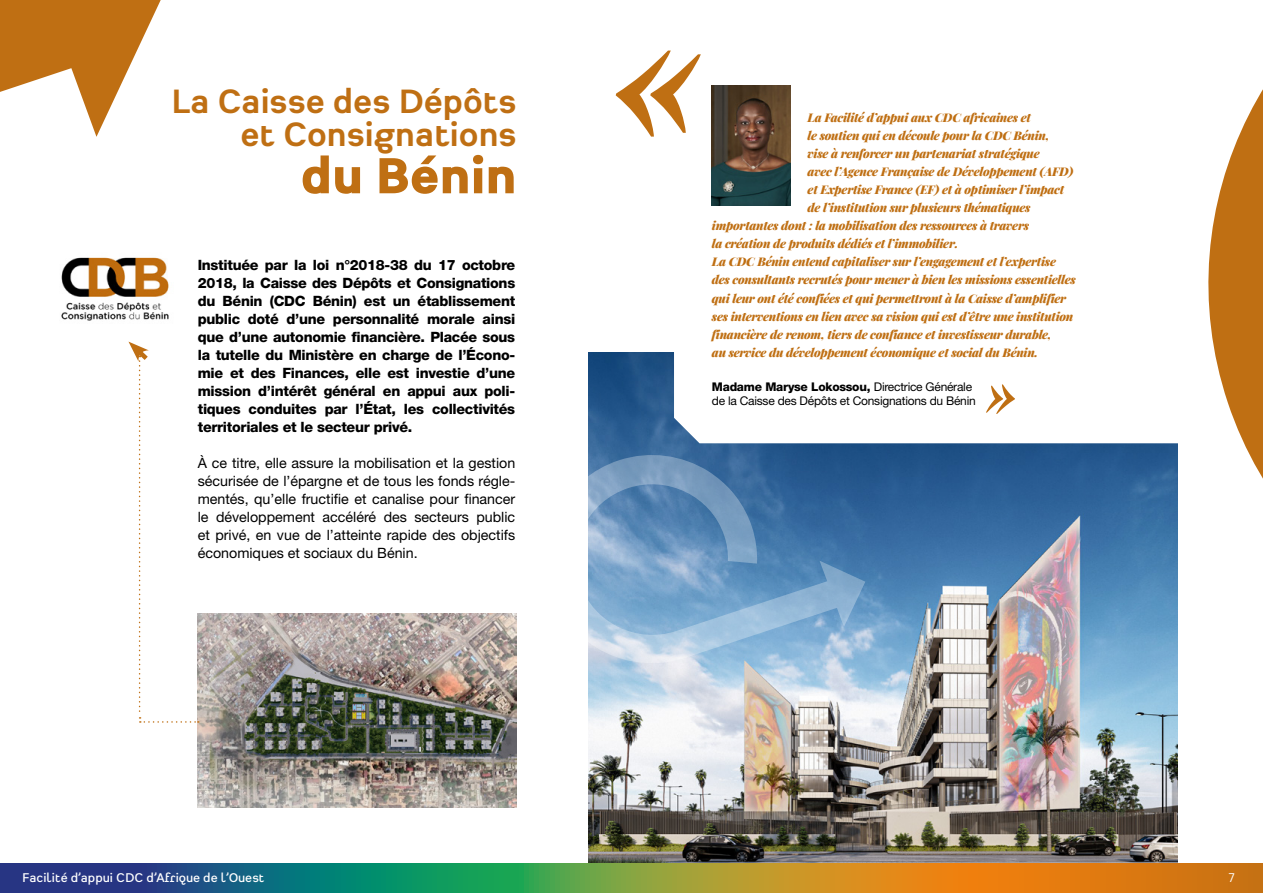
<style>
.page{position:relative;width:1263px;height:893px;background:#fff}
.page>*{position:absolute;margin:0;border:0;box-sizing:border-box;transform-origin:0 0}
.t1{font:italic 700 157.8px "Playfair Display";color:#bf6f13}
.t2{font:800 54px "Heimat Sans";color:#bf6f13}
.t3{font:italic 700 54px "Playfair Display";color:#bf6f13}
.t4{font:700 36px/33px "Heimat Sans";color:#bf6f13;text-align:right}
.t5{font:800 14.25px/18px "Helvetica Neue LT Std";letter-spacing:-.02em;color:#000;text-align:justify}
.t6{font:14.25px/18px "Helvetica Neue LT Std";color:#000;text-align:justify}
.t7{font:600 13.5px "Heimat Sans";color:#fff}
.t8{font:13.5px "Heimat Sans";color:#fff}
.t9{font:italic 900 12px "Playfair Display";letter-spacing:-.02em;color:#bf6f13}
.t10{font:12px/13.5px "Helvetica Neue LT Std";letter-spacing:-.02em;color:#000}
.s1{font-weight:800}
</style>
<div class="page">
<img style="left:589px;top:353px;width:589px;height:510px">
<img style="left:198px;top:614px;width:319px;height:194px">
<svg style="left:674px;top:85px;width:488px;height:358px"></svg>
<svg style="left:0;top:0;width:161px;height:137px;fill:#bf6f13"></svg>
<svg style="left:1162px;top:89px;width:101px;height:616px"></svg>
<svg style="left:128px;top:342px;width:71px;height:381px"></svg>
<img style="left:712px;top:85px;width:79px;height:121px">
<img style="left:61px;top:257px;width:108px;height:64px">
<svg style="left:588px;top:450px;width:277px;height:215px;background:#6c96be"></svg>
<svg style="left:0;top:863px;width:1263px;height:30px;background:#797d45"></svg>
<h3 class="t4" style="left:171px;top:83px;width:347px">La Caisse des Dépôts et Consignations</h3>
<h2 class="t2" style="left:300px;top:140px;width:218px">du Bénin</h2>
<p class="t5" style="left:198px;top:256px;width:319px">Instituée par la loi n°2018-38 du 17 octobre 2018, la Caisse des Dépôts et Consignations du Bénin (CDC Bénin) est un établissement public doté d’une personnalité morale ainsi que d’une autonomie financière. Placée sous la tutelle du Ministère en charge de l’Écono&shy;mie et des Finances, elle est investie d’une mission d’intérêt général en appui aux poli&shy;tiques conduites par l’État, les collectivités territoriales et le secteur privé.</p>
<p class="t6" style="left:198px;top:454px;width:319px">À ce titre, elle assure la mobilisation et la gestion sécurisée de l’épargne et de tous les fonds régle&shy;mentés, qu’elle fructifie et canalise pour financer le développement accéléré des secteurs public et privé, en vue de l’atteinte rapide des objectifs économiques et sociaux du Bénin.</p>
<h1 class="t1" style="left:608px;top:-35px;width:95px">«</h1>
<p class="t9" style="left:808px;top:108px;width:225px">La Facilité d’appui aux CDC africaines et</p>
<p class="t9" style="left:808px;top:126px;width:243px">le soutien qui en découle pour la CDC Bénin,</p>
<p class="t9" style="left:808px;top:144px;width:234px">vise à renforcer un partenariat stratégique</p>
<p class="t9" style="left:808px;top:162px;width:267px">avec l’Agence Française de Développement (AFD)</p>
<p class="t9" style="left:808px;top:180px;width:258px">et Expertise France (EF) et à optimiser l’impact</p>
<p class="t9" style="left:808px;top:198px;width:224px">de l’institution sur plusieurs thématiques</p>
<p class="t9" style="left:712px;top:216px;width:319px">importantes dont : la mobilisation des ressources à travers</p>
<p class="t9" style="left:712px;top:234px;width:248px">la création de produits dédiés et l’immobilier.</p>
<p class="t9" style="left:712px;top:252px;width:346px">La CDC Bénin entend capitaliser sur l’engagement et l’expertise</p>
<p class="t9" style="left:712px;top:270px;width:365px">des consultants recrutés pour mener à bien les missions essentielles</p>
<p class="t9" style="left:712px;top:288px;width:356px">qui leur ont été confiées et qui permettront à la Caisse d’amplifier</p>
<p class="t9" style="left:712px;top:306px;width:363px">ses interventions en lien avec sa vision qui est d’être une institution</p>
<p class="t9" style="left:712px;top:324px;width:341px">financière de renom, tiers de confiance et investisseur durable,</p>
<p class="t9" style="left:712px;top:342px;width:328px">au service du développement économique et social du Bénin.</p>
<p class="t10" style="left:712px;top:380px;width:265px"><span class="s1">Madame Maryse Lokossou,</span> Directrice Générale de la Caisse des Dépôts et Consignations du Bénin</p>
<h2 class="t3" style="left:983px;top:355px;width:34px">»</h2>
<p class="t7" style="left:22px;top:869px;width:244px">Facilité d’appui CDC d’Afrique de l’Ouest</p>
<p class="t8" style="left:1228px;top:869px;width:9px">7</p>
</div>
